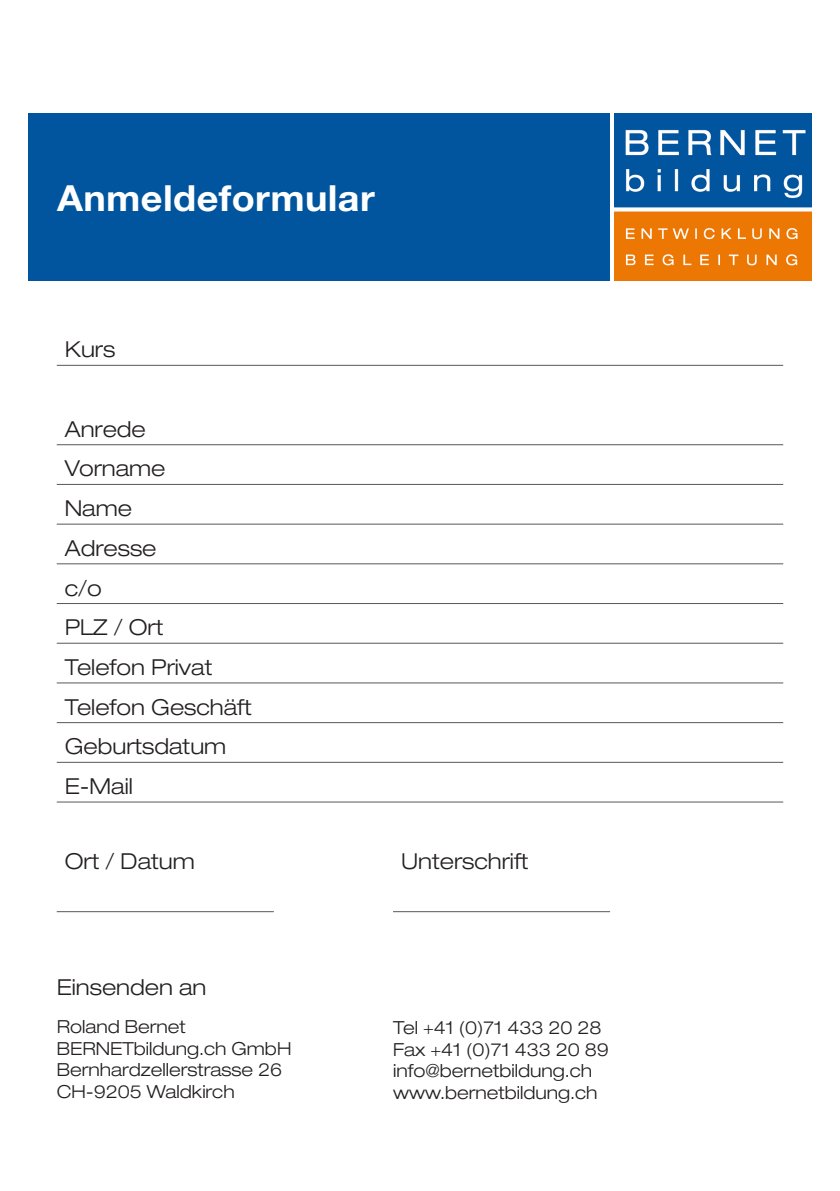
<style>
.page{position:relative;width:840px;height:1191px;background:#fff}
.page>*{position:absolute;margin:0;border:0;box-sizing:border-box;transform-origin:0 0}
.t1{font:700 36px "Helvetica Neue";letter-spacing:.01em;color:#fff;scale:1.05 1}
.t2{font:300 expanded 22px/39.6px "Helvetica Neue";color:#231f20}
.t3{font:300 expanded 18px/21.6px "Helvetica Neue";color:#231f20}
</style>
<div class="page">
<div style="left:28px;top:113px;width:582px;height:168px;background:#01559e"></div>
<img style="left:614px;top:113px;width:197px;height:168px">
<hr style="left:57px;top:444px;width:725px;height:1px;background:#57585a">
<hr style="left:57px;top:365px;width:725px;height:1px;background:#57585a">
<hr style="left:57px;top:484px;width:725px;height:1px;background:#57585a">
<hr style="left:57px;top:523px;width:725px;height:1px;background:#57585a">
<hr style="left:57px;top:563px;width:725px;height:1px;background:#57585a">
<hr style="left:57px;top:603px;width:725px;height:1px;background:#57585a">
<hr style="left:57px;top:642px;width:725px;height:1px;background:#57585a">
<hr style="left:57px;top:682px;width:725px;height:1px;background:#57585a">
<hr style="left:57px;top:722px;width:725px;height:1px;background:#57585a">
<hr style="left:57px;top:762px;width:725px;height:1px;background:#57585a">
<hr style="left:57px;top:801px;width:725px;height:1px;background:#57585a">
<hr style="left:57px;top:911px;width:217px;height:1px;background:#57585a">
<hr style="left:393px;top:911px;width:216px;height:1px;background:#57585a">
<h1 class="t1" style="left:57px;top:176px;width:304px">Anmeldeformular</h1>
<p class="t2" style="left:65px;top:329px;width:52px">Kurs</p>
<p class="t2" style="left:65px;top:409px;width:189px">Anrede<br>Vorname<br>Name<br>Adresse<br>c/o<br>PLZ / Ort<br>Telefon Privat<br>Telefon Geschäft<br>Geburtsdatum<br>E-Mail</p>
<p class="t2" style="left:65px;top:841px;width:131px">Ort / Datum</p>
<p class="t2" style="left:401px;top:841px;width:129px">Unterschrift</p>
<p class="t2" style="left:57px;top:966px;width:151px">Einsenden an</p>
<p class="t3" style="left:57px;top:1015px;width:236px">Roland Bernet<br>BERNETbildung.ch GmbH<br>Bernhardzellerstrasse 26<br>CH-9205 Waldkirch</p>
<p class="t3" style="left:393px;top:1016px;width:217px">Tel +41 (0)71 433 20 28<br>Fax +41 (0)71 433 20 89 info@bernetbildung.ch www.bernetbildung.ch</p>
</div>
